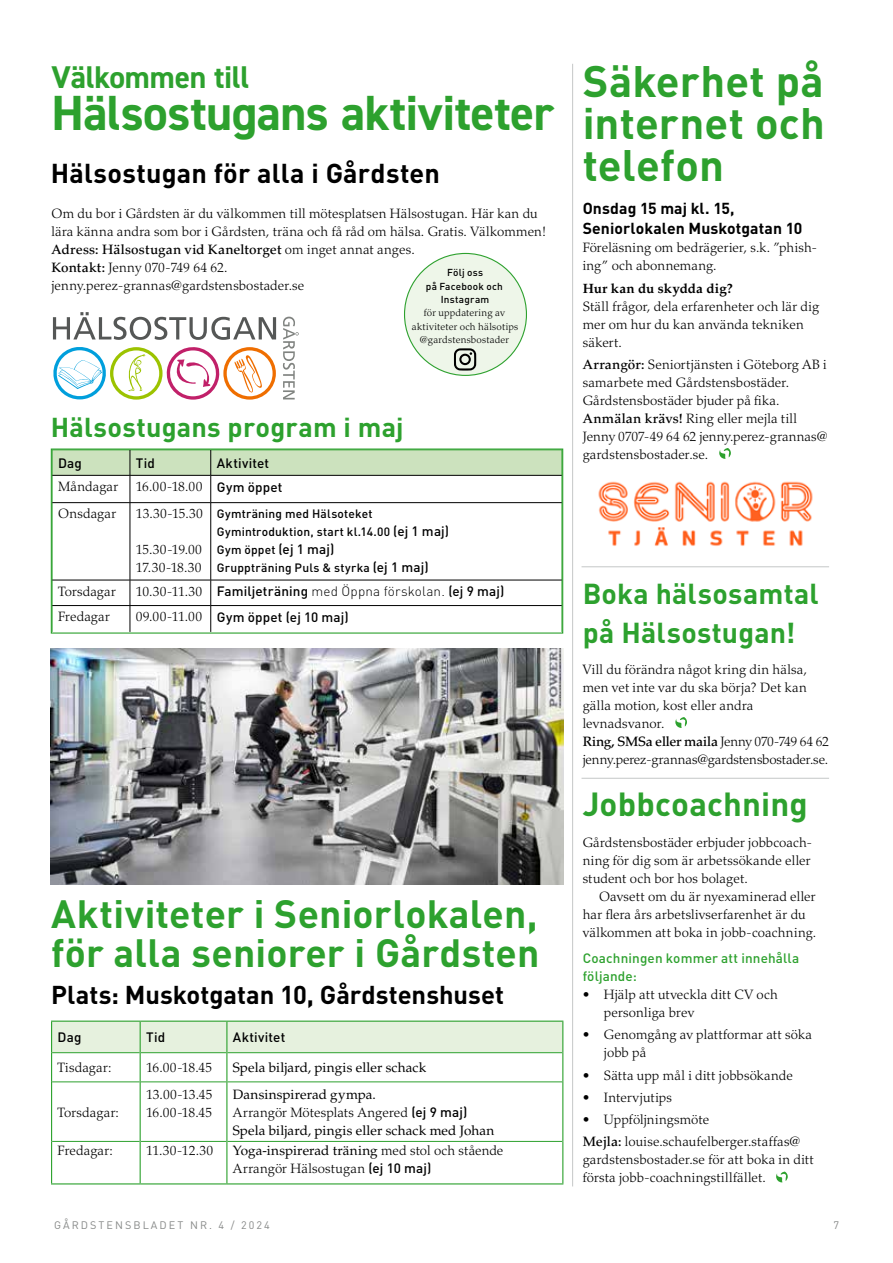
<style>
.page{position:relative;width:893px;height:1263px;background:#fff}
.page>*{position:absolute;margin:0;border:0;box-sizing:border-box;transform-origin:0 0}
.t1{font:700 49.5px "DIN2014";letter-spacing:-.01em;color:#2da12e}
.t2{font:700 43.5px/42px "DIN Pro";letter-spacing:.005em;color:#2da12e;text-align:justify}
.t3{font:700 39px/39px "DIN Pro";letter-spacing:.005em;color:#2da12e}
.t4{font:700 33px "DIN Pro";letter-spacing:.005em;color:#2da12e}
.t5{font:700 31.5px "DIN2014";letter-spacing:-.01em;color:#2da12e}
.t6{font:700 28.5px/39px "DIN Pro";letter-spacing:.005em;color:#2da12e}
.t7{font:700 27px "DIN Pro";letter-spacing:.01em;color:#000}
.t8{font:700 27px "DIN Pro";letter-spacing:.005em;color:#2da12e}
.t9{font:700 25.5px "DIN Pro";color:#000}
.t10{font:700 15.75px/20.2px "DIN Pro";letter-spacing:.005em;color:#000}
.t11{font:300 13.5px/18px "Palatino LT Std";letter-spacing:.01em;color:#000}
.t12{font:13.5px/18px "Palatino LT Std";letter-spacing:.005em;color:#000}
.t13{font:500 13.5px "DIN Pro";letter-spacing:.01em;color:#000}
.t14{font:500 13.5px/18px "DIN Pro";letter-spacing:.01em;color:#2da12e}
.t15{font:700 13.5px "Palatino LT Std";letter-spacing:.005em;color:#000}
.t16{font:500 12px/18px "DIN Pro";letter-spacing:.02em;color:#000}
.t17{font:10.8px "DIN Pro";letter-spacing:.19em;color:#878988}
.t18{font:300 10.05px/13.4px "Palatino LT Std";letter-spacing:.02em;color:#000;text-align:center}
.t19{font:500 10.05px/13.4px "DIN Pro";letter-spacing:.025em;color:#000;text-align:center}
.s1{font-weight:500}
.s2{font-family:"DIN Pro";font-weight:500}
.s3{font-size:13.5px}
.s4{font-family:"Palatino LT Std";font-weight:300}
.s5{font-weight:300}
.s6{font-weight:400}
</style>
<div class="page">
<hr style="left:572px;top:64px;width:1px;height:1122px;background:#c5c7c7">
<svg style="left:53px;top:450px;width:508px;height:52px"></svg>
<hr style="left:52px;top:502px;width:78px;height:1px;background:#000">
<hr style="left:130px;top:502px;width:81px;height:1px;background:#000">
<hr style="left:130px;top:503px;width:1px;height:77px;background:#000">
<hr style="left:211px;top:502px;width:351px;height:1px;background:#000">
<hr style="left:210px;top:503px;width:1px;height:77px;background:#000">
<hr style="left:52px;top:580px;width:78px;height:1px;background:#000">
<hr style="left:130px;top:580px;width:81px;height:1px;background:#000">
<hr style="left:211px;top:580px;width:351px;height:1px;background:#000">
<hr style="left:52px;top:605px;width:78px;height:1px;background:#000">
<hr style="left:130px;top:605px;width:81px;height:1px;background:#000">
<svg style="left:130px;top:580px;width:1px;height:52px"></svg>
<hr style="left:211px;top:605px;width:351px;height:1px;background:#000">
<svg style="left:210px;top:580px;width:1px;height:52px"></svg>
<div style="left:51px;top:448px;width:512px;height:186px;border:1px solid #2da12e"></div>
<svg style="left:53px;top:312px;width:223px;height:88px"></svg>
<svg style="left:283px;top:317px;width:16px;height:82px"></svg>
<div style="left:404px;top:253px;width:122px;height:122px;background:#eef6e9;border-radius:50%"></div>
<svg style="left:454px;top:348px;width:22px;height:23px"></svg>
<hr style="left:52px;top:1141px;width:88px;height:1px;background:#2da12e">
<hr style="left:141px;top:1141px;width:85px;height:1px;background:#2da12e">
<hr style="left:227px;top:1141px;width:335px;height:1px;background:#2da12e">
<hr style="left:51px;top:1020px;width:89px;height:2px;background:#2da12e">
<hr style="left:140px;top:1020px;width:87px;height:2px;background:#2da12e">
<hr style="left:227px;top:1020px;width:336px;height:2px;background:#2da12e">
<svg style="left:51px;top:1021px;width:512px;height:61px"></svg>
<hr style="left:51px;top:1082px;width:1px;height:59px;background:#2da12e">
<hr style="left:140px;top:1082px;width:1px;height:59px;background:#2da12e">
<hr style="left:226px;top:1082px;width:1px;height:59px;background:#2da12e">
<hr style="left:562px;top:1082px;width:1px;height:59px;background:#2da12e">
<hr style="left:51px;top:1141px;width:1px;height:42px;background:#2da12e">
<hr style="left:140px;top:1141px;width:1px;height:42px;background:#2da12e">
<hr style="left:226px;top:1141px;width:1px;height:42px;background:#2da12e">
<hr style="left:562px;top:1141px;width:1px;height:42px;background:#2da12e">
<hr style="left:51px;top:1183px;width:89px;height:1px;background:#2da12e">
<hr style="left:140px;top:1183px;width:87px;height:1px;background:#2da12e">
<hr style="left:227px;top:1183px;width:336px;height:1px;background:#2da12e">
<svg style="left:675px;top:717px;width:12px;height:11px"></svg>
<hr style="left:581px;top:778px;width:248px;height:1px;background:#c5c7c7">
<hr style="left:581px;top:566px;width:248px;height:1px;background:#c5c7c7">
<svg style="left:776px;top:1171px;width:12px;height:11px"></svg>
<img style="left:51px;top:648px;width:513px;height:236px">
<svg style="left:719px;top:448px;width:12px;height:11px"></svg>
<img style="left:598px;top:481px;width:215px;height:65px">
<h3 class="t5" style="left:51px;top:57px;width:199px">Välkommen till</h3>
<h1 class="t1" style="left:51px;top:80px;width:504px">Hälsostugans aktiviteter</h1>
<h3 class="t7" style="left:51px;top:155px;width:391px">Hälsostugan för alla i Gårdsten</h3>
<p class="t11" style="left:51px;top:205px;width:496px">Om du bor i Gårdsten är du välkommen till mötesplatsen Hälsostugan. Här kan du lära känna andra som bor i Gårdsten, träna och få råd om hälsa. Gratis. Välkommen!<br><span class="s1">Adress: Hälsostugan vid Kaneltorget</span> om inget annat anges.<br><span class="s1">Kontakt:</span> Jenny 070-749 64 62.<br>jenny.perez-grannas@gardstensbostader.se</p>
<p class="t19" style="left:426px;top:266px;width:79px">Följ oss<br>på Facebook och<br>Instagram</p>
<p class="t18" style="left:412px;top:307px;width:108px">för uppdatering av aktiviteter och hälsotips @gardstensbostader</p>
<h3 class="t8" style="left:51px;top:409px;width:354px">Hälsostugans program i maj</h3>
<p class="t13" style="left:58px;top:454px;width:25px">Dag</p>
<p class="t13" style="left:136px;top:454px;width:21px">Tid</p>
<p class="t13" style="left:217px;top:454px;width:54px">Aktivitet</p>
<p class="t11" style="left:58px;top:478px;width:62px">Måndagar</p>
<p class="t11" style="left:136px;top:478px;width:148px">16.00-18.00 <span class="s2">Gym öppet</span></p>
<p class="t11" style="left:58px;top:505px;width:60px">Onsdagar</p>
<p class="t11" style="left:136px;top:505px;width:68px">13.30-15.30</p>
<p class="t11" style="left:136px;top:541px;width:68px">15.30-19.00<br>17.30-18.30</p>
<p class="t16" style="left:217px;top:504px;width:234px">Gymträning med Hälsoteket<br>Gymintroduktion, start kl.14.00 <span class="s3">(ej 1 maj)<br></span>Gym öppet <span class="s3">(ej 1 maj)<br></span>Gruppträning Puls &amp; styrka <span class="s3">(ej 1 maj)</span></p>
<p class="t11" style="left:58px;top:582px;width:59px">Torsdagar</p>
<p class="t13" style="left:136px;top:582px;width:370px"><span class="s4">10.30-11.30</span> Familjeträning <span class="s5">med Öppna förskolan.</span> (ej 9 maj)</p>
<p class="t11" style="left:58px;top:608px;width:53px">Fredagar</p>
<p class="t13" style="left:136px;top:608px;width:214px"><span class="s4">09.00-11.00</span> Gym öppet (ej 10 maj)</p>
<h3 class="t3" style="left:51px;top:893px;width:490px">Aktiviteter i Seniorlokalen, för alla seniorer i Gårdsten</h3>
<h3 class="t9" style="left:51px;top:978px;width:454px">Plats: Muskotgatan 10, Gårdstenshuset</h3>
<p class="t13" style="left:58px;top:1028px;width:25px">Dag</p>
<p class="t13" style="left:146px;top:1028px;width:21px">Tid</p>
<p class="t13" style="left:233px;top:1028px;width:54px">Aktivitet</p>
<p class="t11" style="left:58px;top:1059px;width:55px">Tisdagar:</p>
<p class="t11" style="left:146px;top:1059px;width:68px">16.00-18.45</p>
<p class="t12" style="left:233px;top:1059px;width:195px">Spela biljard, pingis eller schack</p>
<p class="t11" style="left:58px;top:1103px;width:63px">Torsdagar:</p>
<p class="t11" style="left:146px;top:1085px;width:68px">13.00-13.45<br>16.00-18.45</p>
<p class="t12" style="left:233px;top:1085px;width:263px">Dansinspirerad gympa.<br><span class="s5">Arrangör Mötesplats Angered</span> <span class="s2">(ej 9 maj)<br></span>Spela biljard, pingis eller schack med Johan</p>
<p class="t11" style="left:58px;top:1142px;width:57px">Fredagar:</p>
<p class="t11" style="left:146px;top:1142px;width:69px">11.30-12.30</p>
<p class="t11" style="left:233px;top:1142px;width:272px"><span class="s6">Yoga-inspirerad träning</span> med stol och stående<br>Arrangör Hälsostugan <span class="s2">(ej 10 maj)</span></p>
<h2 class="t2" style="left:583px;top:59px;width:244px">Säkerhet på internet och telefon</h2>
<p class="t10" style="left:583px;top:198px;width:221px">Onsdag 15 maj kl. 15,<br>Seniorlokalen Muskotgatan 10</p>
<p class="t11" style="left:583px;top:239px;width:236px">Föreläsning om bedrägerier, s.k. ”phish&shy;ing” och abonnemang.</p>
<p class="t15" style="left:583px;top:280px;width:152px">Hur kan du skydda dig?</p>
<p class="t11" style="left:583px;top:297px;width:238px">Ställ frågor, dela erfarenheter och lär dig mer om hur du kan använda tekniken säkert.</p>
<p class="t11" style="left:583px;top:355px;width:246px"><span class="s1">Arrangör:</span> Seniortjänsten i Göteborg AB i samarbete med Gårdstensbostäder.<br>Gårdstensbostäder bjuder på fika.<br><span class="s1">Anmälan krävs!</span> Ring eller mejla till Jenny 0707-49 64 62 jenny.perez-grannas@ gardstensbostader.se.</p>
<h3 class="t6" style="left:583px;top:573px;width:238px">Boka hälsosamtal på Hälsostugan!</h3>
<p class="t11" style="left:583px;top:660px;width:248px">Vill du förändra något kring din hälsa, men vet inte var du ska börja? Det kan gälla motion, kost eller andra levnadsvanor.<br><span class="s1">Ring, SMSa eller maila</span> Jenny 070-749 64 62 jenny.perez-grannas@gardstensbostader.se.</p>
<h3 class="t4" style="left:583px;top:781px;width:227px">Jobbcoachning</h3>
<p class="t11" style="left:583px;top:833px;width:231px">Gårdstensbostäder erbjuder jobbcoach&shy;ning för dig som är arbetssökande eller student och bor hos bolaget.</p>
<p class="t11" style="left:583px;top:887px;width:235px;text-indent:16px">Oavsett om du är nyexaminerad eller har flera års arbetslivserfarenhet är du välkommen att boka in jobb-coachning.</p>
<p class="t14" style="left:583px;top:949px;width:218px">Coachningen kommer att innehålla följande:</p>
<p class="t11" style="left:604px;top:986px;width:175px;text-indent:-21px">• Hjälp att utveckla ditt CV och personliga brev</p>
<p class="t11" style="left:604px;top:1026px;width:209px;text-indent:-21px">• Genomgång av plattformar att söka jobb på</p>
<p class="t11" style="left:583px;top:1066px;width:212px">• Sätta upp mål i ditt jobbsökande</p>
<p class="t11" style="left:583px;top:1088px;width:91px">• Intervjutips</p>
<p class="t11" style="left:583px;top:1109px;width:219px;line-height:22.2px">• Uppföljningsmöte<br><span class="s1">Mejla:</span> louise.schaufelberger.staffas@</p>
<p class="t11" style="left:583px;top:1151px;width:233px">gardstensbostader.se för att boka in ditt första jobb-coachningstillfället.</p>
<p class="t17" style="left:54px;top:1217px;width:217px">GÅRDSTENSBLADET NR. 4 / 2024</p>
<p class="t17" style="left:833px;top:1217px;width:7px">7</p>
</div>
